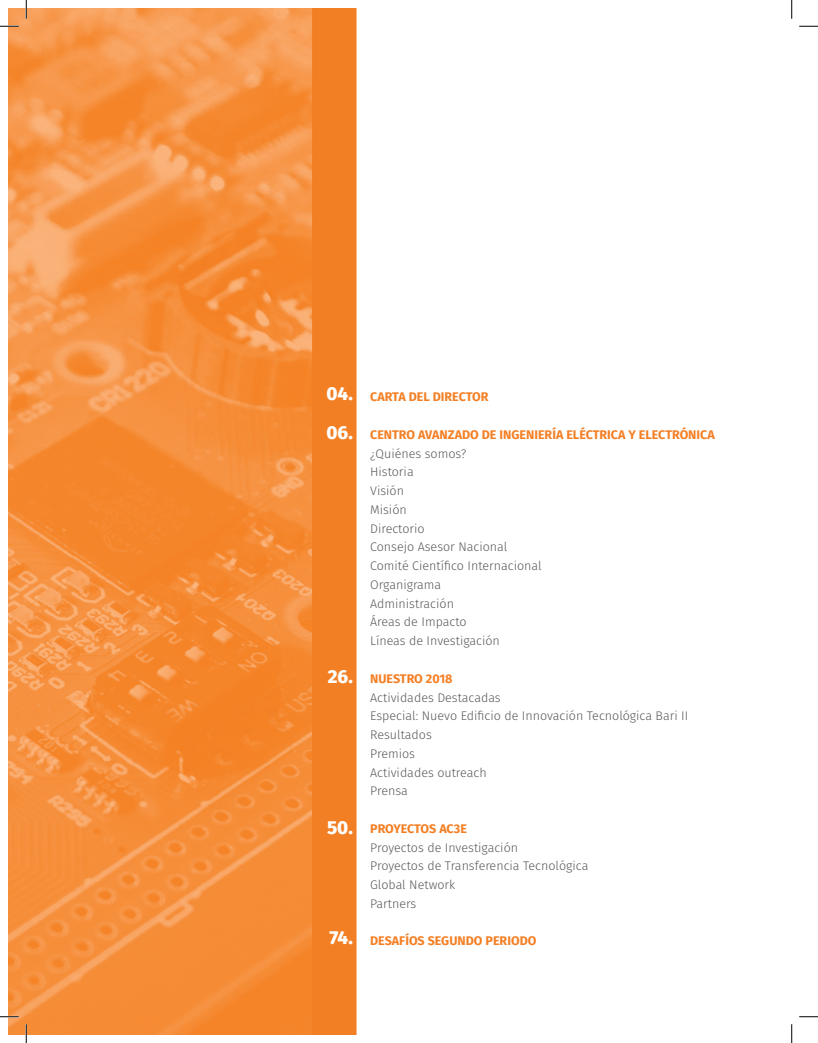
<style>
.page{position:relative;width:818px;height:1043px;background:#fff}
.page>*{position:absolute;margin:0;border:0;box-sizing:border-box;transform-origin:0 0}
.t1{font:800 18.75px/38.5px "Fira Sans";color:#fff}
.t2{font:300 12.5px/18.8px "Fira Sans";color:#57585a}
.t3{font:700 12.5px "Fira Sans";color:#f47f24}
</style>
<div class="page">
<img style="left:9px;top:9px;width:800px;height:1025px">
<svg style="left:0;top:25px;width:19px;height:2px"></svg>
<svg style="left:799px;top:25px;width:19px;height:2px"></svg>
<svg style="left:0;top:1015px;width:19px;height:2px"></svg>
<svg style="left:799px;top:1015px;width:19px;height:2px"></svg>
<svg style="left:25px;top:0;width:2px;height:19px"></svg>
<svg style="left:25px;top:1024px;width:2px;height:18px"></svg>
<svg style="left:790px;top:0;width:2px;height:19px"></svg>
<svg style="left:790px;top:1024px;width:2px;height:18px"></svg>
<h1 class="t1" style="left:326px;top:373px;width:28px">04.<br>06.</h1>
<h1 class="t1" style="left:328px;top:656px;width:27px">26.</h1>
<h1 class="t1" style="left:327px;top:806px;width:27px">50.</h1>
<h1 class="t1" style="left:329px;top:917px;width:25px">74.</h1>
<p class="t3" style="left:370px;top:386px;width:120px">CARTA DEL DIRECTOR</p>
<p class="t3" style="left:370px;top:424px;width:346px">CENTRO AVANZADO DE INGENIERÍA ELÉCTRICA Y ELECTRÓNICA</p>
<p class="t2" style="left:370px;top:444px;width:173px">¿Quiénes somos?<br>Historia<br>Visión<br>Misión<br>Directorio<br>Consejo Asesor Nacional<br>Comité Científico Internacional<br>Organigrama<br>Administración<br>Áreas de Impacto<br>Líneas de Investigación</p>
<p class="t3" style="left:370px;top:668px;width:84px">NUESTRO 2018</p>
<p class="t2" style="left:370px;top:687px;width:319px">Actividades Destacadas<br>Especial: Nuevo Edificio de Innovación Tecnológica Bari II<br>Resultados<br>Premios<br>Actividades outreach<br>Prensa</p>
<p class="t3" style="left:370px;top:818px;width:98px">PROYECTOS AC3E</p>
<p class="t2" style="left:370px;top:837px;width:220px">Proyectos de Investigación<br>Proyectos de Transferencia Tecnológica<br>Global Network<br>Partners</p>
<p class="t3" style="left:370px;top:930px;width:168px">DESAFÍOS SEGUNDO PERIODO</p>
</div>
